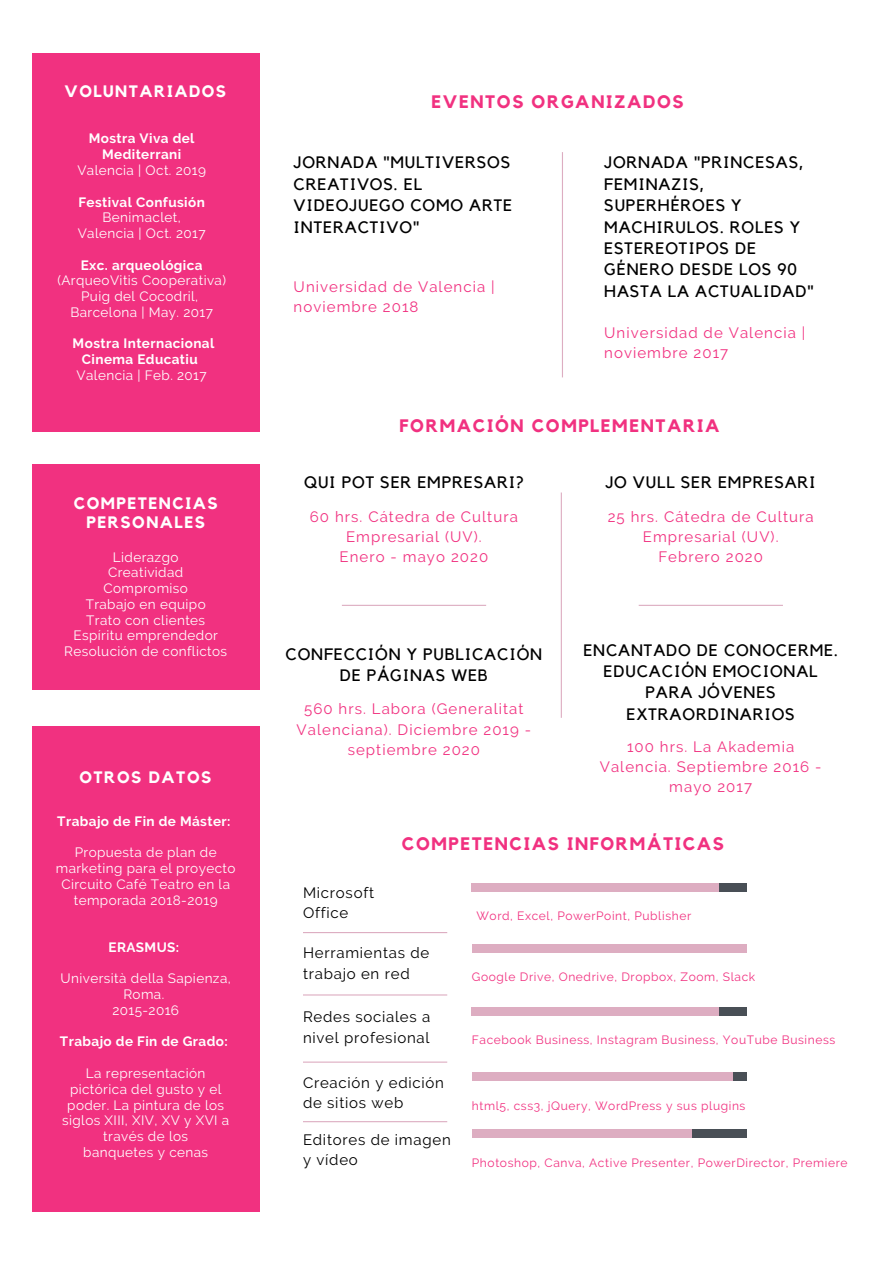
<style>
.page{position:relative;width:894px;height:1264px;background:#fff}
.page>*{position:absolute;margin:0;border:0;box-sizing:border-box;transform-origin:0 0}
.t1{font:700 18px "Kollektif";letter-spacing:.09em;color:#f13180}
.t2{font:16.5px/21.5px "Kollektif";letter-spacing:.05em;color:#000}
.t3{font:700 16.5px/19.6px "Kollektif";letter-spacing:.09em;color:#fff;text-align:center}
.t4{font:15px/20.2px "Raleway";letter-spacing:.07em;color:#f13180;text-align:center}
.t5{font:15px/20.2px "Raleway";letter-spacing:.05em;color:#000}
.t6{font:13.5px/15.8px "Raleway";letter-spacing:.03em;color:#fff;text-align:center}
.t7{font:700 13.5px/15.8px "Raleway";letter-spacing:.03em;color:#fff;text-align:center}
.t8{font:12px "Raleway";letter-spacing:.05em;color:#f13180}
.s1{font-weight:700}
</style>
<div class="page">
<div style="left:32px;top:464px;width:227px;height:225px;background:#f13180"></div>
<div style="left:32px;top:726px;width:227px;height:486px;background:#f13180"></div>
<div style="left:32px;top:53px;width:227px;height:379px;background:#f13180"></div>
<hr style="left:561px;top:152px;width:2px;height:225px;background:#ddadc1">
<hr style="left:342px;top:604px;width:144px;height:2px;background:#ddadc1">
<hr style="left:638px;top:604px;width:144px;height:2px;background:#ddadc1">
<hr style="left:560px;top:492px;width:1px;height:225px;background:#ddadc1">
<div style="left:471px;top:883px;width:275px;height:8px;background:#494f56"></div>
<div style="left:471px;top:883px;width:247px;height:8px;background:#ddadc1"></div>
<div style="left:471px;top:944px;width:275px;height:8px;background:#ddadc1"></div>
<div style="left:471px;top:1006px;width:275px;height:9px;background:#494f56"></div>
<div style="left:471px;top:1006px;width:247px;height:9px;background:#ddadc1"></div>
<div style="left:471px;top:1072px;width:275px;height:8px;background:#494f56"></div>
<div style="left:471px;top:1072px;width:261px;height:8px;background:#ddadc1"></div>
<div style="left:471px;top:1129px;width:275px;height:8px;background:#494f56"></div>
<div style="left:471px;top:1129px;width:220px;height:8px;background:#ddadc1"></div>
<hr style="left:303px;top:932px;width:144px;height:1px;background:#ddadc1">
<hr style="left:303px;top:994px;width:144px;height:1px;background:#ddadc1">
<hr style="left:303px;top:1061px;width:144px;height:1px;background:#ddadc1">
<hr style="left:303px;top:1121px;width:144px;height:1px;background:#ddadc1">
<p class="t3" style="left:65px;top:82px;width:163px">VOLUNTARIADOS</p>
<p class="t7" style="left:89px;top:131px;width:107px">Mostra Viva del<br>Mediterrani</p>
<p class="t6" style="left:77px;top:162px;width:130px">Valencia | Oct. 2019</p>
<p class="t7" style="left:78px;top:194px;width:128px">Festival Confusión</p>
<p class="t6" style="left:102px;top:210px;width:80px">Benimaclet,</p>
<p class="t6" style="left:78px;top:225px;width:129px">Valencia | Oct. 2017</p>
<p class="t6" style="left:57px;top:257px;width:170px"><span class="s1">Exc. arqueológica </span>(ArqueoVitis Cooperativa)</p>
<p class="t6" style="left:81px;top:288px;width:119px">Puig del Cocodril,</p>
<p class="t6" style="left:70px;top:304px;width:144px">Barcelona | May. 2017</p>
<p class="t7" style="left:73px;top:336px;width:143px">Mostra Internacional<br>Cinema Educatiu</p>
<p class="t6" style="left:77px;top:367px;width:132px">Valencia | Feb. 2017</p>
<p class="t3" style="left:74px;top:494px;width:145px">COMPETENCIAS<br>PERSONALES</p>
<p class="t6" style="left:113px;top:549px;width:67px">Liderazgo</p>
<p class="t6" style="left:108px;top:564px;width:77px">Creatividad</p>
<p class="t6" style="left:103px;top:580px;width:86px">Compromiso</p>
<p class="t6" style="left:86px;top:596px;width:121px">Trabajo en equipo</p>
<p class="t6" style="left:86px;top:612px;width:120px">Trato con clientes</p>
<p class="t6" style="left:73px;top:627px;width:146px">Espíritu emprendedor</p>
<p class="t6" style="left:64px;top:643px;width:164px">Resolución de conflictos</p>
<p class="t3" style="left:79px;top:768px;width:133px">OTROS DATOS</p>
<p class="t7" style="left:57px;top:813px;width:175px">Trabajo de Fin de Máster:</p>
<p class="t6" style="left:56px;top:844px;width:181px">Propuesta de plan de marketing para el proyecto<br>Circuito Café Teatro en la temporada 2018-2019</p>
<p class="t7" style="left:108px;top:939px;width:72px">ERASMUS:</p>
<p class="t6" style="left:61px;top:970px;width:172px">Università della Sapienza,<br>Roma.</p>
<p class="t6" style="left:112px;top:1002px;width:68px">2015-2016</p>
<p class="t7" style="left:60px;top:1033px;width:169px">Trabajo de Fin de Grado:</p>
<p class="t6" style="left:86px;top:1065px;width:121px">La representación</p>
<p class="t6" style="left:62px;top:1081px;width:168px">pictórica del gusto y el poder. La pintura de los siglos XIII, XIV, XV y XVI a</p>
<p class="t6" style="left:103px;top:1128px;width:86px">través de los</p>
<p class="t6" style="left:83px;top:1144px;width:126px">banquetes y cenas</p>
<p class="t1" style="left:431px;top:94px;width:253px">EVENTOS ORGANIZADOS</p>
<p class="t2" style="left:293px;top:153px;width:220px">JORNADA "MULTIVERSOS<br>CREATIVOS. EL<br>VIDEOJUEGO COMO ARTE<br>INTERACTIVO"</p>
<p class="t4" style="left:293px;top:276px;width:202px;text-align:left">Universidad de Valencia | noviembre 2018</p>
<p class="t2" style="left:604px;top:153px;width:211px">JORNADA "PRINCESAS,<br>FEMINAZIS,<br>SUPERHÉROES Y<br>MACHIRULOS. ROLES Y<br>ESTEREOTIPOS DE<br>GÉNERO DESDE LOS 90<br>HASTA LA ACTUALIDAD"</p>
<p class="t4" style="left:604px;top:322px;width:202px;text-align:left">Universidad de Valencia | noviembre 2017</p>
<p class="t1" style="left:399px;top:417px;width:321px">FORMACIÓN COMPLEMENTARIA</p>
<p class="t2" style="left:304px;top:472px;width:221px">QUI POT SER EMPRESARI?</p>
<p class="t4" style="left:310px;top:506px;width:209px">60 hrs. Cátedra de Cultura<br>Empresarial (UV).</p>
<p class="t4" style="left:339px;top:547px;width:150px">Enero - mayo 2020</p>
<p class="t2" style="left:605px;top:472px;width:212px">JO VULL SER EMPRESARI</p>
<p class="t4" style="left:607px;top:506px;width:207px">25 hrs. Cátedra de Cultura<br>Empresarial (UV).</p>
<p class="t4" style="left:658px;top:547px;width:106px">Febrero 2020</p>
<p class="t2" style="left:583px;top:639px;width:256px;text-align:center">ENCANTADO DE CONOCERME.<br>EDUCACIÓN EMOCIONAL<br>PARA JÓVENES<br>EXTRAORDINARIOS</p>
<p class="t4" style="left:599px;top:736px;width:223px">100 hrs. La Akademia<br>Valencia. Septiembre 2016 - mayo 2017</p>
<p class="t1" style="left:402px;top:835px;width:323px">COMPETENCIAS INFORMÁTICAS</p>
<p class="t2" style="left:285px;top:644px;width:258px">CONFECCIÓN Y PUBLICACIÓN</p>
<p class="t2" style="left:340px;top:665px;width:149px">DE PÁGINAS WEB</p>
<p class="t4" style="left:296px;top:699px;width:236px">560 hrs. Labora (Generalitat<br>Valenciana). Diciembre 2019 - septiembre 2020</p>
<p class="t5" style="left:303px;top:882px;width:73px">Microsoft</p>
<p class="t5" style="left:303px;top:902px;width:47px">Office</p>
<p class="t8" style="left:476px;top:909px;width:216px">Word, Excel, PowerPoint, Publisher</p>
<p class="t5" style="left:303px;top:942px;width:128px">Herramientas de trabajo en red</p>
<p class="t8" style="left:471px;top:970px;width:285px">Google Drive, Onedrive, Dropbox, Zoom, Slack</p>
<p class="t5" style="left:303px;top:1006px;width:129px">Redes sociales a nivel profesional</p>
<p class="t5" style="left:303px;top:1072px;width:142px">Creación y edición de sitios web</p>
<p class="t5" style="left:303px;top:1129px;width:149px">Editores de imagen y vídeo</p>
<p class="t8" style="left:471px;top:1032px;width:365px">Facebook Business, Instagram Business, YouTube Business</p>
<p class="t8" style="left:471px;top:1098px;width:275px">html5, css3, jQuery, WordPress y sus plugins</p>
<p class="t8" style="left:471px;top:1155px;width:377px">Photoshop, Canva, Active Presenter, PowerDirector, Premiere</p>
</div>
